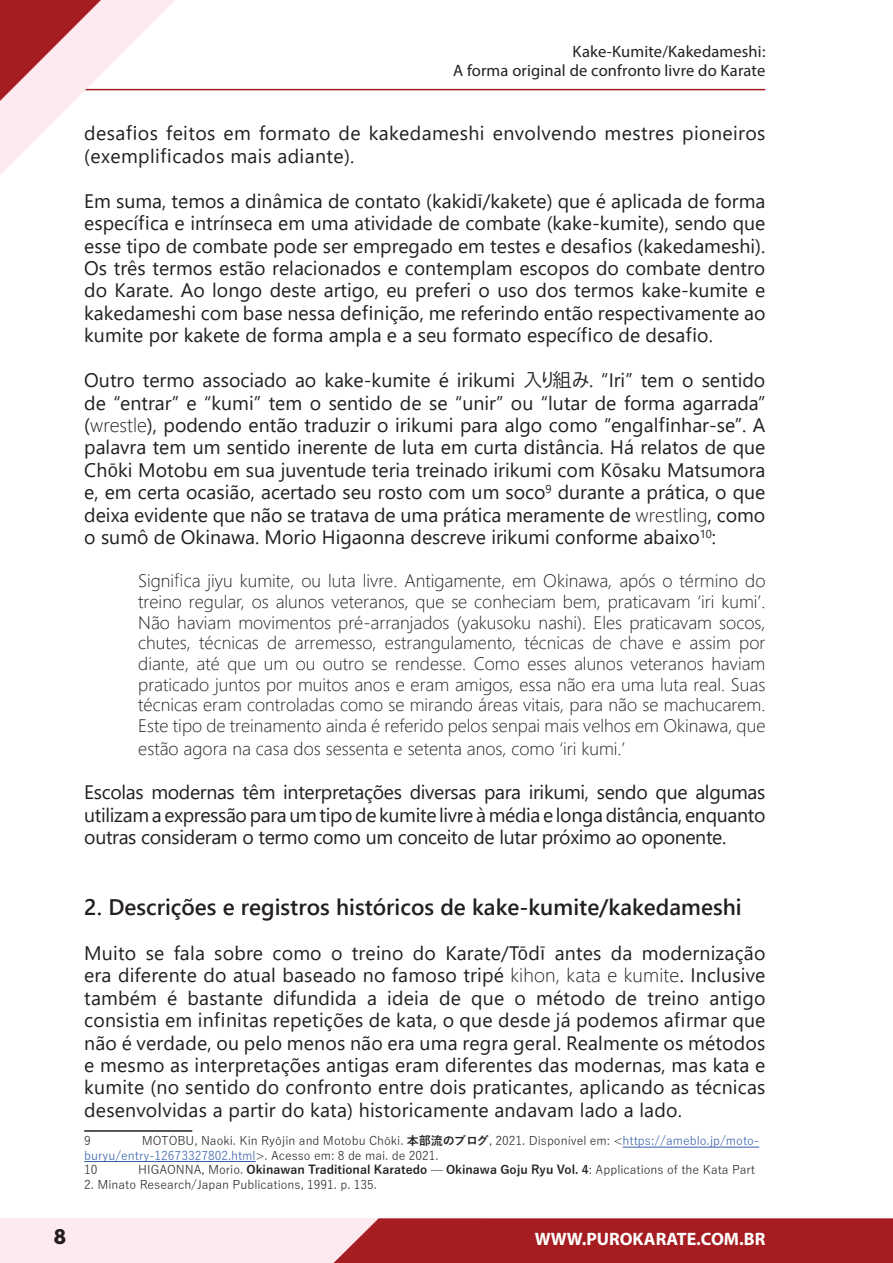
<style>
.page{position:relative;width:893px;height:1263px;background:#fff}
.page>*{position:absolute;margin:0;border:0;box-sizing:border-box;transform-origin:0 0}
.t1{font:700 22.5px "Yu Gothic UI";color:#231f20}
.t2{font:19.5px/22.5px "Yu Gothic UI";color:#231f20;text-align:justify}
.t3{font:19.5px/22.5px "Yu Gothic UI";letter-spacing:.02em;color:#231f20}
.t4{font:300 18px/20.7px "Yu Gothic UI";color:#231f20;text-align:justify}
.t5{font:700 18px "Myriad Pro";color:#fff}
.t6{font:700 18px "League Spartan";color:#231f20}
.t7{font:16.5px/19.8px "Myriad Pro";letter-spacing:.01em;color:#231f20;text-align:right}
.t8{font:12px/14.4px "Yu Gothic";color:#231f20}
.t9{font:700 12px "Yu Gothic";color:#231f20}
.s1{font-weight:300}
.s2{font-weight:700}
.s3{color:#325caa}
.s4{font-weight:400}
</style>
<div class="page">
<div style="left:0;top:1218px;width:480px;height:45px;background:#fceaef"></div>
<div style="left:333px;top:1218px;width:560px;height:45px;background:#a61d21"></div>
<hr style="left:75px;top:89px;width:690px;height:1px;background:#a61d21">
<svg style="left:0;top:0;width:185px;height:175px"></svg>
<hr style="left:84px;top:1130px;width:108px;height:2px;background:#231f20">
<hr style="left:622px;top:1147px;width:137px;height:1px;background:#325caa">
<hr style="left:84px;top:1161px;width:172px;height:1px;background:#325caa">
<p class="t7" style="left:453px;top:41px;width:314px">Kake-Kumite/Kakedameshi:<br>A forma original de confronto livre do Karate</p>
<p class="t3" style="left:84px;top:119px;width:683px">desafios feitos em formato de kakedameshi envolvendo mestres pioneiros (exemplificados mais adiante).</p>
<p class="t2" style="left:84px;top:187px;width:683px">Em suma, temos a dinâmica de contato (kakidī/kakete) que é aplicada de forma específica e intrínseca em uma atividade de combate (kake-kumite), sendo que esse tipo de combate pode ser empregado em testes e desafios (kakedameshi).<br>Os três termos estão relacionados e contemplam escopos do combate dentro do Karate. Ao longo deste artigo, eu preferi o uso dos termos kake-kumite e kakedameshi com base nessa definição, me referindo então respectivamente ao kumite por kakete de forma ampla e a seu formato específico de desafio.</p>
<p class="t2" style="left:84px;top:366px;width:683px">Outro termo associado ao kake-kumite é irikumi 入り組み. “Iri” tem o sentido de “entrar” e “kumi” tem o sentido de se “unir” ou “lutar de forma agarrada” (<span class="s1">wrestle</span>), podendo então traduzir o irikumi para algo como “engalfinhar-se”. A palavra tem um sentido inerente de luta em curta distância. Há relatos de que Chōki Motobu em sua juventude teria treinado irikumi com Kōsaku Matsumora e, em certa ocasião, acertado seu rosto com um soco<sup>9</sup> durante a prática, o que deixa evidente que não se tratava de uma prática meramente de <span class="s1">wrestling</span>, como o sumô de Okinawa. Morio Higaonna descreve irikumi conforme abaixo<sup>10</sup>:</p>
<p class="t4" style="left:138px;top:568px;width:629px">Significa jiyu kumite, ou luta livre. Antigamente, em Okinawa, após o término do treino regular, os alunos veteranos, que se conheciam bem, praticavam ‘iri kumi’.<br>Não haviam movimentos pré-arranjados (yakusoku nashi). Eles praticavam socos, chutes, técnicas de arremesso, estrangulamento, técnicas de chave e assim por diante, até que um ou outro se rendesse. Como esses alunos veteranos haviam praticado juntos por muitos anos e eram amigos, essa não era uma luta real. Suas técnicas eram controladas como se mirando áreas vitais, para não se machucarem.<br>Este tipo de treinamento ainda é referido pelos senpai mais velhos em Okinawa, que</p>
<p class="t4" style="left:138px;top:735px;width:489px">estão agora na casa dos sessenta e setenta anos, como ‘iri kumi.’</p>
<p class="t2" style="left:84px;top:779px;width:683px">Escolas modernas têm interpretações diversas para irikumi, sendo que algumas utilizam a expressão para um tipo de kumite livre à média e longa distância, enquanto outras consideram o termo como um conceito de lutar próximo ao oponente.</p>
<p class="t1" style="left:84px;top:894px;width:659px">2. Descrições e registros históricos de kake-kumite/kakedameshi</p>
<p class="t2" style="left:84px;top:939px;width:683px">Muito se fala sobre como o treino do Karate/Tōdī antes da modernização era diferente do atual baseado no famoso tripé <span class="s1">kihon, kata e kumite</span>. Inclusive também é bastante difundida a ideia de que o método de treino antigo consistia em infinitas repetições de kata, o que desde já podemos afirmar que não é verdade, ou pelo menos não era uma regra geral. Realmente os métodos e mesmo as interpretações antigas eram diferentes das modernas, mas kata e kumite (no sentido do confronto entre dois praticantes, aplicando as técnicas desenvolvidas a partir do kata) historicamente andavam lado a lado.</p>
<p class="t8" style="left:84px;top:1132px;width:8px">9</p>
<p class="t8" style="left:84px;top:1132px;width:676px;text-indent:57px">MOTOBU, Naoki. Kin Ryōjin and Motobu Chōki. <span class="s2">本部流のブログ</span>, 2021. Disponível em: &lt;<span class="s3">https://ameblo.jp/moto&shy;buryu/entry-12673327802.html</span>&gt;. Acesso em: 8 de mai. de 2021.<br>10</p>
<p class="t9" style="left:138px;top:1163px;width:618px"><span class="s4">HIGAONNA, Morio.</span> Okinawan Traditional Karatedo — Okinawa Goju Ryu Vol. 4<span class="s4">: Applications of the Kata Part</span></p>
<p class="t8" style="left:84px;top:1175px;width:294px">2. Minato Research/Japan Publications, 1991. p. 135.</p>
<p class="t6" style="left:54px;top:1223px;width:14px">8</p>
<p class="t5" style="left:535px;top:1227px;width:232px">WWW.PUROKARATE.COM.BR</p>
</div>
